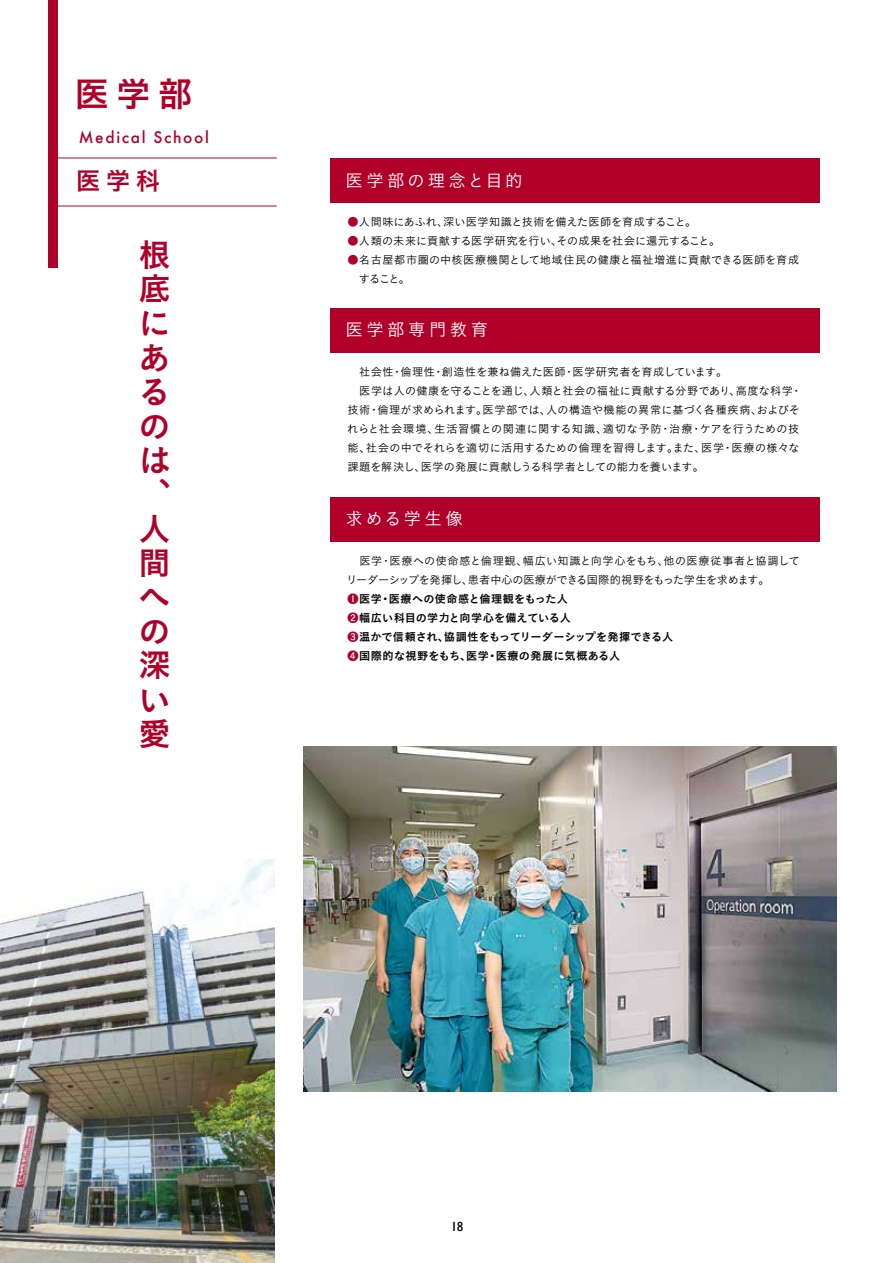
<style>
.page{position:relative;width:893px;height:1263px;background:#fff}
.page>*{position:absolute;margin:0;border:0;box-sizing:border-box;transform-origin:0 0}
.t1{font:34.8px "Koburina Go Std W6";color:#b0002a}
.t2{font:32.25px/34.2px "Koburina Go Std W6";color:#b0002a;text-align:justify}
.t3{font:24.75px "Koburina Go Std W6";color:#b0002a}
.t4{font:17.4px "Koburina Go Std W3";letter-spacing:.2em;color:#fff}
.t5{font:17.4px "Koburina Go Std W3";letter-spacing:.165em;color:#fff}
.t6{font:500 15.45px "Futura";letter-spacing:.105em;color:#b0002a}
.t7{font:12px "Koburina Go Std W6";color:#000}
.t8{font:11.1px/19px "Koburina Go Std W3";letter-spacing:.005em;color:#000}
.t9{font:11.1px/19px "Koburina Go Std W6";letter-spacing:.01em;color:#000}
.s1{color:#b0002a}
</style>
<div class="page">
<div style="left:331px;top:158px;width:489px;height:45px;background:#b0002a"></div>
<div style="left:331px;top:308px;width:489px;height:44px;background:#b0002a"></div>
<div style="left:331px;top:497px;width:489px;height:44px;background:#b0002a"></div>
<img style="left:0;top:860px;width:274px;height:403px">
<div style="left:48px;top:0;width:10px;height:268px;background:#b0002a"></div>
<hr style="left:51px;top:157px;width:226px;height:1px;background:#b0002a">
<hr style="left:51px;top:206px;width:226px;height:1px;background:#b0002a">
<img style="left:304px;top:746px;width:532px;height:346px">
<h1 class="t1" style="left:74px;top:67px;width:120px">医学部</h1>
<h3 class="t6" style="left:79px;top:127px;width:132px">Medical School</h3>
<h3 class="t3" style="left:76px;top:162px;width:86px">医学科</h3>
<h3 class="t5" style="left:346px;top:167px;width:178px">医学部の理念と目的</h3>
<p class="t8" style="left:347px;top:212px;width:350px"><span class="s1">●</span>人間味にあふれ、深い医学知識と技術を備えた医師を育成すること。</p>
<p class="t8" style="left:347px;top:231px;width:374px"><span class="s1">●</span>人類の未来に貢献する医学研究を行い、その成果を社会に還元すること。</p>
<p class="t8" style="left:359px;top:250px;width:442px;text-indent:-12px"><span class="s1">●</span>名古屋都市圏の中核医療機関として地域住民の健康と福祉増進に貢献できる医師を育成すること。</p>
<h2 class="t2" style="left:138px;top:238px;width:33px">根底にあるのは、人間への深い愛</h2>
<h3 class="t4" style="left:346px;top:317px;width:144px">医学部専門教育</h3>
<p class="t8" style="left:347px;top:362px;width:456px">　社会性・倫理性・創造性を兼ね備えた医師・医学研究者を育成しています。<br>　医学は人の健康を守ることを通じ、人類と社会の福祉に貢献する分野であり、高度な科学・技術・倫理が求められます。医学部では、人の構造や機能の異常に基づく各種疾病、およびそれらと社会環境、生活習慣との関連に関する知識、適切な予防・治療・ケアを行うための技能、社会の中でそれらを適切に活用するための倫理を習得します。また、医学・医療の様々な課題を解決し、医学の発展に貢献しうる科学者としての能力を養います。</p>
<h3 class="t4" style="left:346px;top:506px;width:119px">求める学生像</h3>
<p class="t8" style="left:346px;top:551px;width:455px">　医学・医療への使命感と倫理観、幅広い知識と向学心をもち、他の医療従事者と協調してリーダーシップを発揮し、患者中心の医療ができる国際的視野をもった学生を求めます。</p>
<p class="t9" style="left:347px;top:590px;width:327px"><span class="s1">❶</span>医学・医療への使命感と倫理観をもった人<br><span class="s1">❷</span>幅広い科目の学力と向学心を備えている人<br><span class="s1">❸</span>温かで信頼され、協調性をもってリーダーシップを発揮できる人<br><span class="s1">❹</span>国際的な視野をもち、医学・医療の発展に気概ある人</p>
<p class="t7" style="left:451px;top:1217px;width:13px">18</p>
</div>
